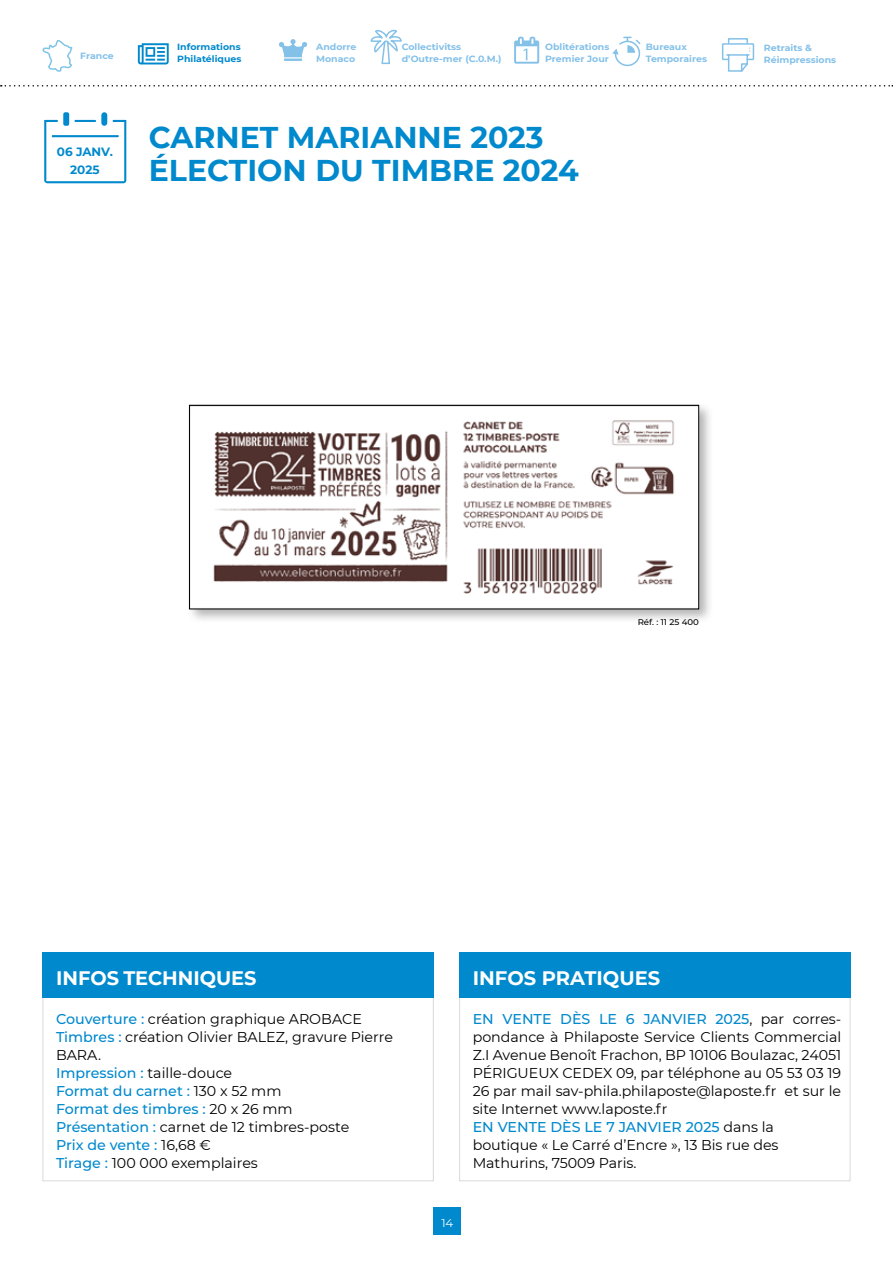
<style>
.page{position:relative;width:893px;height:1263px;background:#fff}
.page>*{position:absolute;margin:0;border:0;box-sizing:border-box;transform-origin:0 0}
.t1{font:700 30px/33px "Montserrat";color:#0089cd}
.t2{font:700 19.5px "Montserrat";letter-spacing:-.005em;color:#fff}
.t3{font:14.25px/18px "Montserrat";letter-spacing:-.005em;color:#000}
.t4{font:700 12px/18px "Montserrat";color:#0089cd;text-align:center}
.t5{font:11.25px "Montserrat";color:#fff;scale:1.04 1}
.t6{font:700 9px/11.6px "Montserrat";color:#84c1e9;scale:1.04 1}
.t7{font:700 9px/11.6px "Montserrat";color:#0089cd;scale:1.04 1}
.t8{font:500 8.25px "Montserrat";color:#000;scale:1.04 1}
.s1{font-weight:500;color:#0089cd}
</style>
<div class="page">
<div style="left:434px;top:1208px;width:27px;height:27px;background:#0089cd"></div>
<svg style="left:1px;top:29px;width:892px;height:155px"></svg>
<div style="left:459px;top:996px;width:391px;height:185px;border:1px solid #dadada"></div>
<div style="left:459px;top:952px;width:392px;height:46px;background:#0089cd"></div>
<div style="left:43px;top:996px;width:391px;height:185px;border:1px solid #dadada"></div>
<div style="left:43px;top:952px;width:391px;height:46px;background:#0089cd"></div>
<div style="left:186px;top:402px;width:528px;height:222px;background:#000;opacity:.3"></div>
<img style="left:191px;top:407px;width:506px;height:200px">
<div style="left:189px;top:405px;width:510px;height:204px;border:1px solid #000"></div>
<p class="t7" style="left:177px;top:41px;width:63px">Informations<br>Philatéliques</p>
<p class="t6" style="left:402px;top:41px;width:98px">Collectivitss d’Outre-mer (C.0.M.)</p>
<p class="t6" style="left:545px;top:41px;width:63px">Oblitérations<br>Premier Jour</p>
<p class="t6" style="left:764px;top:42px;width:71px">Retraits &amp;<br>Réimpressions</p>
<p class="t6" style="left:316px;top:41px;width:40px">Andorre<br>Monaco</p>
<p class="t6" style="left:80px;top:49px;width:34px">France</p>
<p class="t6" style="left:646px;top:41px;width:60px">Bureaux<br>Temporaires</p>
<p class="t4" style="left:57px;top:142px;width:57px">06 JANV.<br>2025</p>
<h1 class="t1" style="left:149px;top:119px;width:431px">CARNET MARIANNE 2023<br>ÉLECTION DU TIMBRE 2024</h1>
<p class="t8" style="left:638px;top:616px;width:60px">Réf. : 11 25 400</p>
<h2 class="t2" style="left:56px;top:963px;width:202px">INFOS TECHNIQUES</h2>
<p class="t3" style="left:56px;top:1009px;width:338px"><span class="s1">Couverture :</span> création graphique AROBACE<br><span class="s1">Timbres :</span> création Olivier BALEZ, gravure Pierre<br>BARA.<br><span class="s1">Impression :</span> taille-douce<br><span class="s1">Format du carnet :</span> 130 x 52 mm<br><span class="s1">Format des timbres :</span> 20 x 26 mm<br><span class="s1">Présentation :</span> carnet de 12 timbres-poste<br><span class="s1">Prix de vente :</span> 16,68 €<br><span class="s1">Tirage :</span> 100 000 exemplaires</p>
<p class="t5" style="left:441px;top:1215px;width:13px">14</p>
<h2 class="t2" style="left:473px;top:963px;width:189px">INFOS PRATIQUES</h2>
<p class="t3" style="left:473px;top:1009px;width:370px"><span class="s1">EN VENTE DÈS LE 6 JANVIER 2025</span>, par corres&shy;pondance à Philaposte Service Clients Commercial Z.I Avenue Benoît Frachon, BP 10106 Boulazac, 24051<br>PÉRIGUEUX CEDEX 09, par téléphone au 05 53 03 19<br>26 par mail sav-phila.philaposte@laposte.fr et sur le site Internet www.laposte.fr<br><span class="s1">EN VENTE DÈS LE 7 JANVIER 2025</span> dans la boutique « Le Carré d’Encre », 13 Bis rue des Mathurins, 75009 Paris.</p>
</div>
